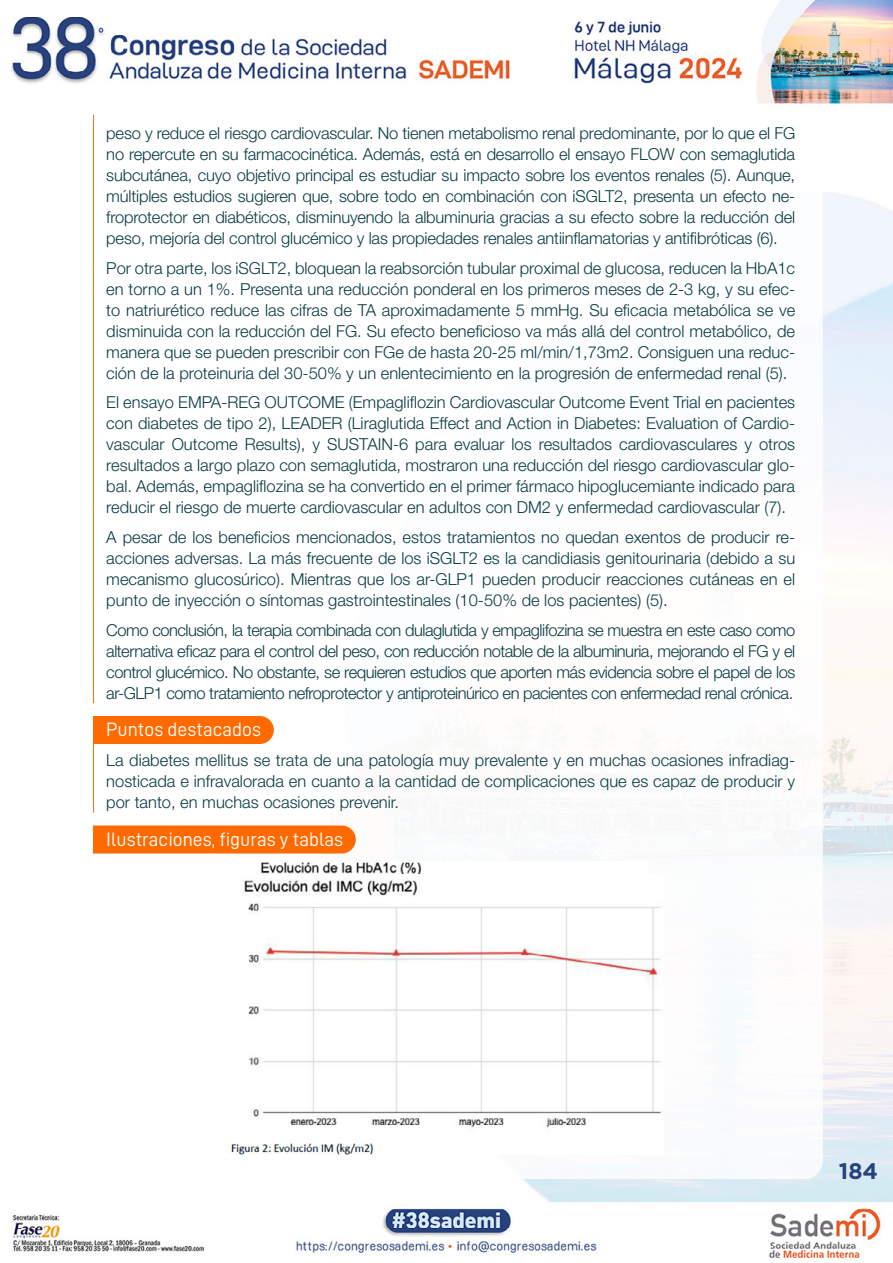
<style>
.page{position:relative;width:893px;height:1263px;background:#fff}
.page>*{position:absolute;margin:0;border:0;box-sizing:border-box;transform-origin:0 0}
.t1{font:700 22.5px "Gotham";color:#27437c}
.t2{font:19.5px "D DIN";color:#fff}
.t3{font:300 16.5px/21px "Helvetica Neue LT Std";color:#0b3b43;text-align:justify}
</style>
<div class="page">
<img style="left:11px;top:0;width:882px;height:1260px">
<div style="left:71px;top:106px;width:752px;height:1073px;background:#fff;border-radius:18px"></div>
<hr style="left:93px;top:115px;width:1px;height:588px;background:#ff6a00">
<div style="left:93px;top:716px;width:181px;height:28px;background:#ff6a00"></div>
<hr style="left:93px;top:741px;width:1px;height:72px;background:#ff6a00">
<div style="left:93px;top:825px;width:263px;height:28px;background:#ff6a00"></div>
<img style="left:261px;top:862px;width:161px;height:12px">
<img style="left:231px;top:880px;width:430px;height:275px">
<p class="t3" style="left:106px;top:123px;width:690px">peso y reduce el riesgo cardiovascular. No tienen metabolismo renal predominante, por lo que el FG no repercute en su farmacocinética. Además, está en desarrollo el ensayo FLOW con semaglutida subcutánea, cuyo objetivo principal es estudiar su impacto sobre los eventos renales (5). Aunque, múltiples estudios sugieren que, sobre todo en combinación con iSGLT2, presenta un efecto ne&shy;froprotector en diabéticos, disminuyendo la albuminuria gracias a su efecto sobre la reducción del peso, mejoría del control glucémico y las propiedades renales antiinflamatorias y antifibróticas (6).</p>
<p class="t3" style="left:106px;top:257px;width:690px">Por otra parte, los iSGLT2, bloquean la reabsorción tubular proximal de glucosa, reducen la HbA1c en torno a un 1%. Presenta una reducción ponderal en los primeros meses de 2-3 kg, y su efec&shy;to natriurético reduce las cifras de TA aproximadamente 5 mmHg. Su eficacia metabólica se ve disminuida con la reducción del FG. Su efecto beneficioso va más allá del control metabólico, de manera que se pueden prescribir con FGe de hasta 20-25 ml/min/1,73m2. Consiguen una reduc&shy;ción de la proteinuria del 30-50% y un enlentecimiento en la progresión de enfermedad renal (5).</p>
<p class="t3" style="left:106px;top:392px;width:690px">El ensayo EMPA-REG OUTCOME (Empagliflozin Cardiovascular Outcome Event Trial en pacientes con diabetes de tipo 2), LEADER (Liraglutida Effect and Action in Diabetes: Evaluation of Cardio&shy;vascular Outcome Results), y SUSTAIN-6 para evaluar los resultados cardiovasculares y otros resultados a largo plazo con semaglutida, mostraron una reducción del riesgo cardiovascular glo&shy;bal. Además, empagliflozina se ha convertido en el primer fármaco hipoglucemiante indicado para reducir el riesgo de muerte cardiovascular en adultos con DM2 y enfermedad cardiovascular (7).</p>
<p class="t3" style="left:106px;top:526px;width:690px">A pesar de los beneficios mencionados, estos tratamientos no quedan exentos de producir re&shy;acciones adversas. La más frecuente de los iSGLT2 es la candidiasis genitourinaria (debido a su mecanismo glucosúrico). Mientras que los ar-GLP1 pueden producir reacciones cutáneas en el punto de inyección o síntomas gastrointestinales (10-50% de los pacientes) (5).</p>
<p class="t3" style="left:106px;top:619px;width:690px">Como conclusión, la terapia combinada con dulaglutida y empaglifozina se muestra en este caso como alternativa eficaz para el control del peso, con reducción notable de la albuminuria, mejorando el FG y el control glucémico. No obstante, se requieren estudios que aporten más evidencia sobre el papel de los ar-GLP1 como tratamiento nefroprotector y antiproteinúrico en pacientes con enfermedad renal crónica.</p>
<p class="t2" style="left:106px;top:719px;width:156px">Puntos destacados</p>
<p class="t3" style="left:106px;top:749px;width:690px">La diabetes mellitus se trata de una patología muy prevalente y en muchas ocasiones infradiag&shy;nosticada e infravalorada en cuanto a la cantidad de complicaciones que es capaz de producir y por tanto, en muchas ocasiones prevenir.</p>
<p class="t2" style="left:106px;top:829px;width:238px">Ilustraciones, figuras y tablas</p>
<h1 class="t1" style="left:839px;top:1158px;width:41px">184</h1>
</div>
